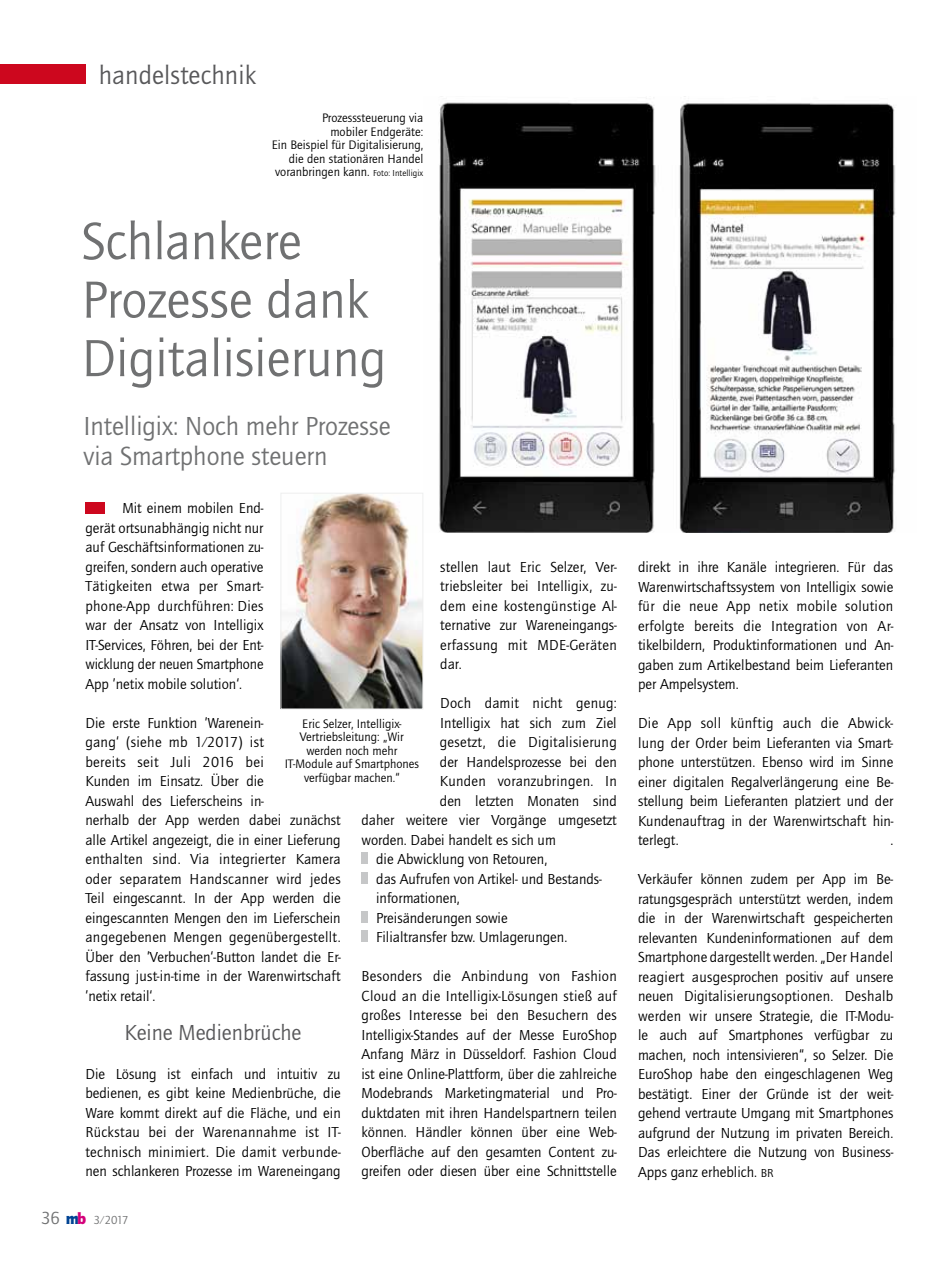
<style>
.page{position:relative;width:936px;height:1263px;background:#fff}
.page>*{position:absolute;margin:0;border:0;box-sizing:border-box;transform-origin:0 0}
.t1{font:54px/58.5px "Quay Sans ITC Std";color:#707172}
.t2{font:27px/29.2px "Quay Sans ITC Std";color:#707172}
.t3{font:27px "Quay Sans ITC Std";letter-spacing:.005em;color:#58585a}
.t4{font:22.5px "Quay Sans ITC Std";color:#58585a}
.t5{font:15px/19.5px "Quay Sans ITC Std";color:#000;text-align:justify}
.t6{font:15px "Quay Sans ITC Std";letter-spacing:.02em;color:#000}
.t7{font:12.75px/13.5px "Quay Sans ITC Std";letter-spacing:.005em;color:#000;text-align:right}
.t8{font:12px "Quay Sans ITC Std";color:#707172}
.s1{font-size:9px}
.s2{font-size:18px}
.s3{font-weight:900;font-size:16.5px;color:#004494}
.s4{font-weight:900;font-size:16.5px;color:#d4007a}
.s5{font-size:12px}
</style>
<div class="page">
<img style="left:439px;top:98px;width:456px;height:434px">
<div style="left:85px;top:502px;width:20px;height:12px;background:#cd071e"></div>
<div style="left:361px;top:852px;width:6px;height:12px;background:#c6c7c8"></div>
<div style="left:361px;top:872px;width:6px;height:12px;background:#c6c7c8"></div>
<div style="left:361px;top:911px;width:6px;height:12px;background:#c6c7c8"></div>
<div style="left:361px;top:930px;width:6px;height:12px;background:#c6c7c8"></div>
<img style="left:282px;top:495px;width:139px;height:212px">
<div style="left:280px;top:493px;width:143px;height:216px;border:1px solid #eeefef"></div>
<div style="left:0;top:65px;width:85px;height:19px;background:#cd071e"></div>
<h2 class="t3" style="left:99px;top:60px;width:159px">handelstechnik</h2>
<p class="t7" style="left:272px;top:111px;width:153px">Prozesssteuerung via<br>mobiler Endgeräte:<br>Ein Beispiel für Digitalisierung, die den stationären Handel voranbringen kann. <span class="s1">Foto: Intelligix</span></p>
<h1 class="t1" style="left:81px;top:212px;width:306px">Schlankere<br>Prozesse dank<br>Digitalisierung</h1>
<h2 class="t2" style="left:83px;top:412px;width:309px">Intelligix: Noch mehr Prozesse via Smartphone steuern</h2>
<p class="t5" style="left:85px;top:499px;width:179px;text-indent:37px">Mit einem mobilen End&shy;gerät ortsunabhängig nicht nur auf Geschäftsinformationen zu&shy;greifen, sondern auch operative Tätigkeiten etwa per Smart&shy;phone-App durchführen: Dies war der Ansatz von Intelligix IT-Services, Föhren, bei der Ent&shy;wicklung der neuen Smartphone App ’netix mobile solution‘.</p>
<p class="t5" style="left:85px;top:713px;width:257px;text-align:left">Die erste Funktion ’Warenein-<br>gang‘ (siehe mb 1⁄2017) ist<br>bereits seit Juli 2016 bei<br>Kunden im Einsatz. Über die<br>Auswahl des Lieferscheins in-<br>nerhalb der App werden dabei zunächst alle Artikel angezeigt, die in einer Lieferung enthalten sind. Via integrierter Kamera oder separatem Handscanner wird jedes Teil eingescannt. In der App werden die eingescannten Mengen den im Lieferschein angegebenen Mengen gegenübergestellt.<br>Über den ’Verbuchen‘-Button landet die Er&shy;fassung just-in-time in der Warenwirtschaft ’netix retail‘.</p>
<h3 class="t4" style="left:125px;top:1019px;width:178px">Keine Medienbrüche</h3>
<p class="t5" style="left:85px;top:1064px;width:257px">Die Lösung ist einfach und intuitiv zu bedienen, es gibt keine Medienbrüche, die Ware kommt direkt auf die Fläche, und ein Rückstau bei der Warenannahme ist IT&shy;technisch minimiert. Die damit verbunde&shy;nen schlankeren Prozesse im Wareneingang</p>
<p class="t5" style="left:440px;top:557px;width:178px">stellen laut Eric Selzer, Ver&shy;triebsleiter bei Intelligix, zu&shy;dem eine kostengünstige Al&shy;ternative zur Wareneingangs&shy;erfassung mit MDE-Geräten dar.</p>
<p class="t6" style="left:440px;top:694px;width:178px">Doch damit nicht genug:</p>
<p class="t5" style="left:440px;top:713px;width:178px">Intelligix hat sich zum Ziel</p>
<p class="t6" style="left:440px;top:733px;width:178px">gesetzt, die Digitalisierung</p>
<p class="t5" style="left:440px;top:752px;width:178px">der Handelsprozesse bei den</p>
<p class="t6" style="left:440px;top:772px;width:178px">Kunden voranzubringen. In</p>
<p class="t5" style="left:440px;top:791px;width:178px">den letzten Monaten sind</p>
<p class="t5" style="left:361px;top:810px;width:257px">daher weitere vier Vorgänge umgesetzt</p>
<p class="t5" style="left:361px;top:830px;width:196px">worden. Dabei handelt es sich um</p>
<p class="t5" style="left:376px;top:849px;width:172px">die Abwicklung von Retouren,</p>
<p class="t5" style="left:376px;top:869px;width:227px">das Aufrufen von Artikel- und Bestands-</p>
<p class="t5" style="left:376px;top:888px;width:85px">informationen,</p>
<p class="t5" style="left:376px;top:908px;width:133px">Preisänderungen sowie</p>
<p class="t5" style="left:376px;top:927px;width:192px">Filialtransfer bzw. Umlagerungen.</p>
<p class="t5" style="left:361px;top:966px;width:257px">Besonders die Anbindung von Fashion Cloud an die Intelligix-Lösungen stieß auf großes Interesse bei den Besuchern des Intelligix-Standes auf der Messe EuroShop Anfang März in Düsseldorf. Fashion Cloud ist eine Online-Plattform, über die zahlreiche Modebrands Marketingmaterial und Pro&shy;duktdaten mit ihren Handelspartnern teilen können. Händler können über eine Web-Oberfläche auf den gesamten Content zu&shy;greifen oder diesen über eine Schnittstelle</p>
<p class="t7" style="left:285px;top:717px;width:136px;text-align:center">Eric Selzer, Intelligix-<br>Vertriebsleitung: „Wir werden noch mehr<br>IT-Module auf Smartphones verfügbar machen.“</p>
<p class="t8" style="left:41px;top:1213px;width:89px"><span class="s2">36</span> <span class="s3">m</span><span class="s4">b</span> 3∕2017</p>
<p class="t5" style="left:638px;top:557px;width:257px">direkt in ihre Kanäle integrieren. Für das Warenwirtschaftssystem von Intelligix sowie für die neue App netix mobile solution erfolgte bereits die Integration von Ar&shy;tikelbildern, Produktinformationen und An&shy;gaben zum Artikelbestand beim Lieferanten per Ampelsystem.</p>
<p class="t5" style="left:638px;top:713px;width:257px">Die App soll künftig auch die Abwick&shy;lung der Order beim Lieferanten via Smart&shy;phone unterstützen. Ebenso wird im Sinne einer digitalen Regalverlängerung eine Be&shy;stellung beim Lieferanten platziert und der Kundenauftrag in der Warenwirtschaft hin&shy;terlegt.</p>
<p class="t5" style="left:890px;top:830px;width:4px">.</p>
<p class="t5" style="left:638px;top:869px;width:257px">Verkäufer können zudem per App im Be&shy;ratungsgespräch unterstützt werden, indem die in der Warenwirtschaft gespeicherten relevanten Kundeninformationen auf dem Smartphone dargestellt werden. „Der Handel reagiert ausgesprochen positiv auf unsere neuen Digitalisierungsoptionen. Deshalb werden wir unsere Strategie, die IT-Modu&shy;le auch auf Smartphones verfügbar zu machen, noch intensivieren“, so Selzer. Die EuroShop habe den eingeschlagenen Weg bestätigt. Einer der Gründe ist der weit&shy;gehend vertraute Umgang mit Smartphones aufgrund der Nutzung im privaten Bereich.<br>Das erleichtere die Nutzung von Business-Apps ganz erheblich. <span class="s5">BR</span></p>
</div>
